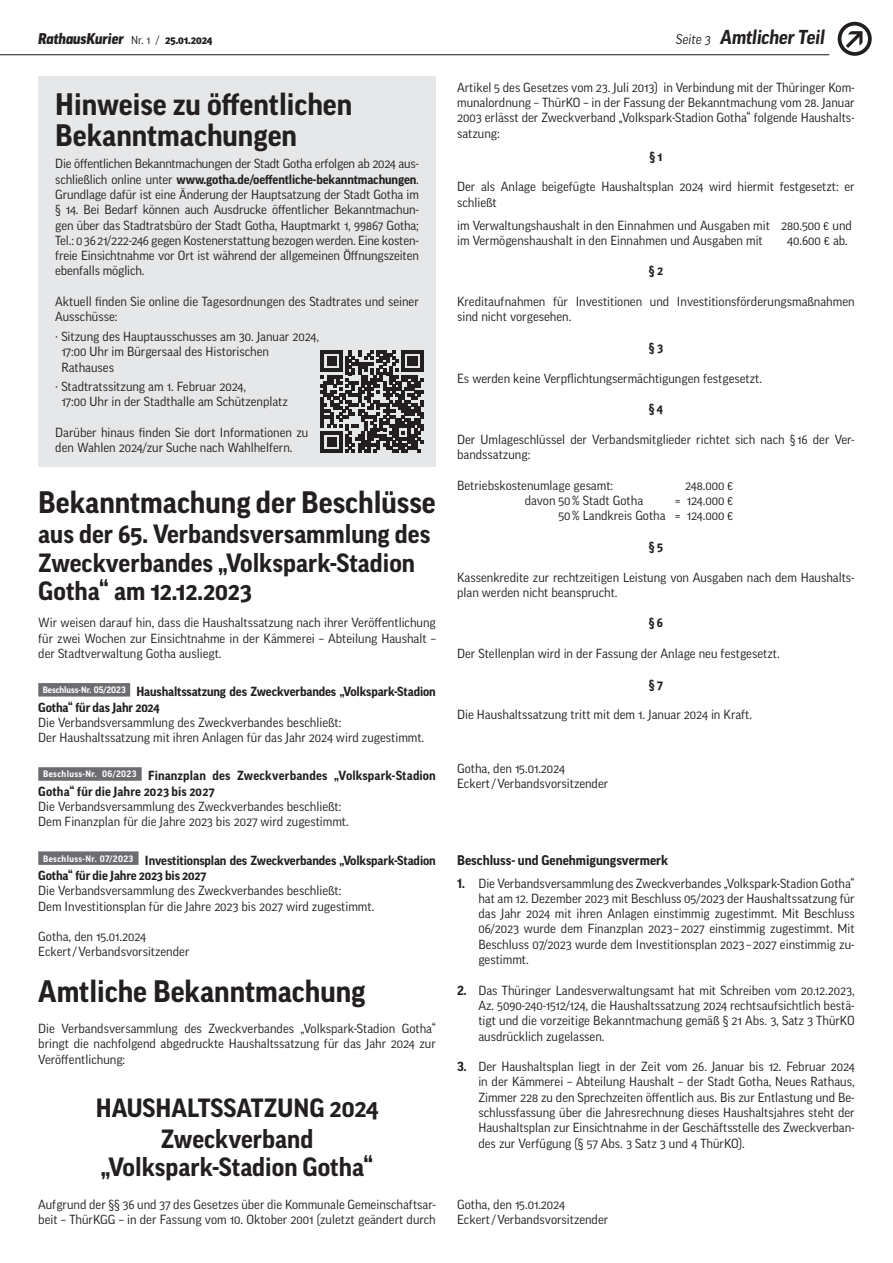
<style>
.page{position:relative;width:893px;height:1263px;background:#fff}
.page>*{position:absolute;margin:0;border:0;box-sizing:border-box;transform-origin:0 0}
.RHK_Headline_20pt{font:700 30px/31.5px "Good Pro";color:#231f20}
.RHK_Headline_17pt{font:700 25.5px/28.5px "Good Pro";color:#231f20}
.t1{font:italic 700 19.5px "Good Pro";letter-spacing:-.01em;color:#231f20}
.t2{font:italic 900 15px "Good Pro";letter-spacing:-.01em;color:#231f20}
.RHK_Headline___14pt{font:700 13.5px "Good Pro";color:#231f20}
.RHK_GT___Inhalt{font:12.75px/15.3px "Good Pro";color:#231f20}
.RHK_GT___Aufzählung{font:12.75px/15.3px "Good Pro";color:#231f20;text-align:justify}
.RHK_GT___Inhalt-2{font:700 12.75px/15.3px "Good Pro";letter-spacing:-.01em;color:#231f20}
.RHK_GT___Inhalt-3{font:700 12.75px/15.3px "Good Pro";letter-spacing:.01em;color:#231f20}
.s1{font-weight:400;font-style:normal;font-size:11.25px}
.s2{font-style:normal;font-size:11.25px}
.s3{font-weight:400;font-size:13.5px}
.s4{font-weight:700}
</style>
<div class="page">
<div style="left:38px;top:683px;width:92px;height:13px;background:#6c6d70"></div>
<div style="left:38px;top:767px;width:104px;height:14px;background:#6c6d70"></div>
<div style="left:38px;top:851px;width:101px;height:14px;background:#6c6d70"></div>
<div style="left:38px;top:77px;width:398px;height:390px;background:#e6e7e9"></div>
<svg style="left:321px;top:350px;width:102px;height:103px"></svg>
<svg style="left:838px;top:22px;width:34px;height:34px"></svg>
<hr style="left:0;top:54px;width:829px;height:1px;background:#231f20">
<p class="t2" style="left:38px;top:30px;width:176px">RathausKurier <span class="s1">Nr. 1 /</span> <span class="s2">25.01.2024</span></p>
<h3 class="t1" style="left:676px;top:26px;width:150px"><span class="s3">Seite 3</span> Amtlicher Teil</h3>
<p class="RHK_Headline_20pt" style="left:55px;top:88px;width:298px">Hinweise zu öffentlichen<br>Bekanntmachungen</p>
<p class="RHK_GT___Inhalt" style="left:55px;top:156px;width:365px;text-align:justify">Die öffentlichen Bekanntmachungen der Stadt Gotha erfolgen ab 2024 aus&shy;schließlich online unter <span class="s4">www.gotha.de/oeffentliche-bekanntmachungen</span>.<br>Grundlage dafür ist eine Änderung der Hauptsatzung der Stadt Gotha im § 14. Bei Bedarf können auch Ausdrucke öffentlicher Bekanntmachun&shy;gen über das Stadtratsbüro der Stadt Gotha, Hauptmarkt 1, 99867 Gotha; Tel.: 03621/222-246 gegen Kostenerstattung bezogen werden. Eine kosten&shy;freie Einsichtnahme vor Ort ist während der allgemeinen Öffnungszeiten ebenfalls möglich.</p>
<p class="RHK_GT___Inhalt" style="left:55px;top:294px;width:365px">Aktuell finden Sie online die Tagesordnungen des Stadtrates und seiner<br>Ausschüsse:</p>
<p class="RHK_GT___Inhalt" style="left:61px;top:329px;width:259px;text-indent:-6px">· Sitzung des Hauptausschusses am 30. Januar 2024,<br>17:00 Uhr im Bürgersaal des Historischen<br>Rathauses</p>
<p class="RHK_GT___Inhalt" style="left:61px;top:379px;width:228px;text-indent:-6px">· Stadtratssitzung am 1. Februar 2024,<br>17:00 Uhr in der Stadthalle am Schützenplatz</p>
<p class="RHK_GT___Inhalt" style="left:55px;top:425px;width:255px">Darüber hinaus finden Sie dort Informationen zu den Wahlen 2024/zur Suche nach Wahlhelfern.</p>
<p class="RHK_Headline_20pt" style="left:38px;top:486px;width:399px">Bekanntmachung der Beschlüsse</p>
<p class="RHK_Headline_17pt" style="left:38px;top:520px;width:394px">aus der 65. Verbandsversammlung des<br>Zweckverbandes „Volkspark-Stadion<br>Gotha“ am 12.12.2023</p>
<p class="RHK_GT___Inhalt" style="left:38px;top:615px;width:399px;text-align:justify">Wir weisen darauf hin, dass die Haushaltssatzung nach ihrer Veröffentlichung für zwei Wochen zur Einsichtnahme in der Kämmerei – Abteilung Haushalt – der Stadtverwaltung Gotha ausliegt.</p>
<p class="RHK_GT___Inhalt-2" style="left:38px;top:684px;width:399px;text-indent:4px"><sup>Beschluss-Nr.</sup> <sup>05/2023</sup> Haushaltssatzung des Zweckverbandes „Volkspark-Stadion<br>Gotha“ für das Jahr 2024</p>
<p class="RHK_GT___Inhalt" style="left:38px;top:715px;width:305px">Die Verbandsversammlung des Zweckverbandes beschließt:</p>
<p class="RHK_GT___Inhalt" style="left:38px;top:730px;width:387px">Der Haushaltssatzung mit ihren Anlagen für das Jahr 2024 wird zugestimmt.</p>
<p class="RHK_GT___Inhalt-3" style="left:38px;top:768px;width:399px;text-indent:5px"><sup>Beschluss-Nr.</sup> <sup>06/2023</sup> Finanzplan des Zweckverbandes „Volkspark-Stadion<br>Gotha“ für die Jahre 2023 bis 2027</p>
<p class="RHK_GT___Inhalt" style="left:38px;top:799px;width:305px">Die Verbandsversammlung des Zweckverbandes beschließt:</p>
<p class="RHK_GT___Inhalt" style="left:38px;top:814px;width:312px">Dem Finanzplan für die Jahre 2023 bis 2027 wird zugestimmt.</p>
<p class="RHK_GT___Inhalt-2" style="left:38px;top:852px;width:399px;text-indent:5px"><sup>Beschluss-Nr.</sup> <sup>07/2023</sup> Investitionsplan des Zweckverbandes „Volkspark-Stadion<br>Gotha“ für die Jahre 2023 bis 2027</p>
<p class="RHK_GT___Inhalt" style="left:38px;top:883px;width:305px">Die Verbandsversammlung des Zweckverbandes beschließt:</p>
<p class="RHK_GT___Inhalt" style="left:38px;top:898px;width:338px">Dem Investitionsplan für die Jahre 2023 bis 2027 wird zugestimmt.</p>
<p class="RHK_GT___Inhalt" style="left:38px;top:929px;width:109px">Gotha, den 15.01.2024</p>
<p class="RHK_GT___Inhalt" style="left:38px;top:944px;width:153px">Eckert/Verbandsvorsitzender</p>
<p class="RHK_Headline_20pt" style="left:38px;top:976px;width:329px">Amtliche Bekanntmachung</p>
<p class="RHK_GT___Inhalt" style="left:38px;top:1021px;width:399px;text-align:justify">Die Verbandsversammlung des Zweckverbandes „Volkspark-Stadion Gotha“ bringt die nachfolgend abgedruckte Haushaltssatzung für das Jahr 2024 zur Veröffentlichung:</p>
<p class="RHK_Headline_17pt" style="left:96px;top:1094px;width:284px">HAUSHALTSSATZUNG 2024</p>
<p class="RHK_Headline_17pt" style="left:101px;top:1124px;width:274px;text-align:center">Zweckverband „Volkspark-Stadion Gotha“</p>
<p class="RHK_GT___Inhalt" style="left:38px;top:1196px;width:399px">Aufgrund der §§ 36 und 37 des Gesetzes über die Kommunale Gemeinschaftsar&shy;beit – ThürKGG – in der Fassung vom 10. Oktober 2001 (zuletzt geändert durch</p>
<p class="RHK_GT___Inhalt" style="left:457px;top:80px;width:399px;text-align:justify">Artikel 5 des Gesetzes vom 23. Juli 2013) in Verbindung mit der Thüringer Kom&shy;munalordnung – ThürKO – in der Fassung der Bekanntmachung vom 28. Januar 2003 erlässt der Zweckverband „Volkspark-Stadion Gotha“ folgende Haushalts&shy;satzung:</p>
<p class="RHK_GT___Inhalt-2" style="left:649px;top:148px;width:14px">§ 1</p>
<p class="RHK_GT___Inhalt" style="left:457px;top:179px;width:399px">Der als Anlage beigefügte Haushaltsplan 2024 wird hiermit festgesetzt: er schließt</p>
<p class="RHK_GT___Inhalt" style="left:457px;top:217px;width:396px">im Verwaltungshaushalt in den Einnahmen und Ausgaben mit 280.500 € und</p>
<p class="RHK_GT___Inhalt" style="left:457px;top:233px;width:307px">im Vermögenshaushalt in den Einnahmen und Ausgaben mit</p>
<p class="RHK_GT___Inhalt" style="left:787px;top:233px;width:62px">40.600 € ab.</p>
<p class="RHK_GT___Inhalt-2" style="left:649px;top:263px;width:16px">§ 2</p>
<p class="RHK_GT___Inhalt" style="left:457px;top:294px;width:399px">Kreditaufnahmen für Investitionen und Investitionsförderungsmaßnahmen sind nicht vorgesehen.</p>
<p class="RHK_GT___Inhalt-2" style="left:649px;top:340px;width:16px">§ 3</p>
<p class="RHK_GT___Inhalt" style="left:457px;top:370px;width:307px">Es werden keine Verpflichtungsermächtigungen festgesetzt.</p>
<p class="RHK_GT___Inhalt-2" style="left:649px;top:401px;width:16px">§ 4</p>
<p class="RHK_GT___Inhalt" style="left:457px;top:431px;width:399px">Der Umlageschlüssel der Verbandsmitglieder richtet sich nach § 16 der Ver&shy;bandssatzung:</p>
<p class="RHK_GT___Inhalt" style="left:457px;top:477px;width:158px">Betriebskostenumlage gesamt:</p>
<p class="RHK_GT___Inhalt" style="left:685px;top:477px;width:50px">248.000 €</p>
<p class="RHK_GT___Inhalt" style="left:525px;top:493px;width:120px">davon 50% Stadt Gotha</p>
<p class="RHK_GT___Inhalt" style="left:675px;top:493px;width:60px">= 124.000 €</p>
<p class="RHK_GT___Inhalt" style="left:558px;top:508px;width:176px">50% Landkreis Gotha = 124.000 €</p>
<p class="RHK_GT___Inhalt-2" style="left:649px;top:539px;width:16px">§ 5</p>
<p class="RHK_GT___Inhalt" style="left:457px;top:569px;width:399px">Kassenkredite zur rechtzeitigen Leistung von Ausgaben nach dem Haushalts&shy;plan werden nicht beansprucht.</p>
<p class="RHK_GT___Inhalt-2" style="left:649px;top:615px;width:16px">§ 6</p>
<p class="RHK_GT___Inhalt" style="left:457px;top:646px;width:324px">Der Stellenplan wird in der Fassung der Anlage neu festgesetzt.</p>
<p class="RHK_GT___Inhalt-2" style="left:649px;top:676px;width:15px">§ 7</p>
<p class="RHK_GT___Inhalt" style="left:457px;top:707px;width:297px">Die Haushaltssatzung tritt mit dem 1. Januar 2024 in Kraft.</p>
<p class="RHK_GT___Inhalt" style="left:457px;top:760px;width:109px">Gotha, den 15.01.2024</p>
<p class="RHK_GT___Inhalt" style="left:457px;top:776px;width:153px">Eckert/Verbandsvorsitzender</p>
<p class="RHK_Headline___14pt" style="left:457px;top:852px;width:213px">Beschluss- und Genehmigungsvermerk</p>
<p class="RHK_GT___Aufzählung" style="left:478px;top:875px;width:378px;text-indent:-21px"><span class="s4">1.</span> Die Verbandsversammlung des Zweckverbandes „Volkspark-Stadion Gotha“ hat am 12. Dezember 2023 mit Beschluss 05/2023 der Haushaltssatzung für das Jahr 2024 mit ihren Anlagen einstimmig zugestimmt. Mit Beschluss 06/2023 wurde dem Finanzplan 2023 – 2027 einstimmig zugestimmt. Mit Beschluss 07/2023 wurde dem Investitionsplan 2023 – 2027 einstimmig zu&shy;gestimmt.</p>
<p class="RHK_GT___Aufzählung" style="left:478px;top:982px;width:378px;text-indent:-21px"><span class="s4">2.</span> Das Thüringer Landesverwaltungsamt hat mit Schreiben vom 20.12.2023, Az. 5090-240-1512/124, die Haushaltssatzung 2024 rechtsaufsichtlich bestä&shy;tigt und die vorzeitige Bekanntmachung gemäß § 21 Abs. 3, Satz 3 ThürKO ausdrücklich zugelassen.</p>
<p class="RHK_GT___Aufzählung" style="left:478px;top:1059px;width:378px;text-indent:-21px"><span class="s4">3.</span> Der Haushaltsplan liegt in der Zeit vom 26. Januar bis 12. Februar 2024 in der Kämmerei – Abteilung Haushalt – der Stadt Gotha, Neues Rathaus, Zimmer 228 zu den Sprechzeiten öffentlich aus. Bis zur Entlastung und Be&shy;schlussfassung über die Jahresrechnung dieses Haushaltsjahres steht der Haushaltsplan zur Einsichtnahme in der Geschäftsstelle des Zweckverban&shy;des zur Verfügung (§ 57 Abs. 3 Satz 3 und 4 ThürKO).</p>
<p class="RHK_GT___Inhalt" style="left:457px;top:1196px;width:109px">Gotha, den 15.01.2024</p>
<p class="RHK_GT___Inhalt" style="left:457px;top:1212px;width:153px">Eckert/Verbandsvorsitzender</p>
</div>
